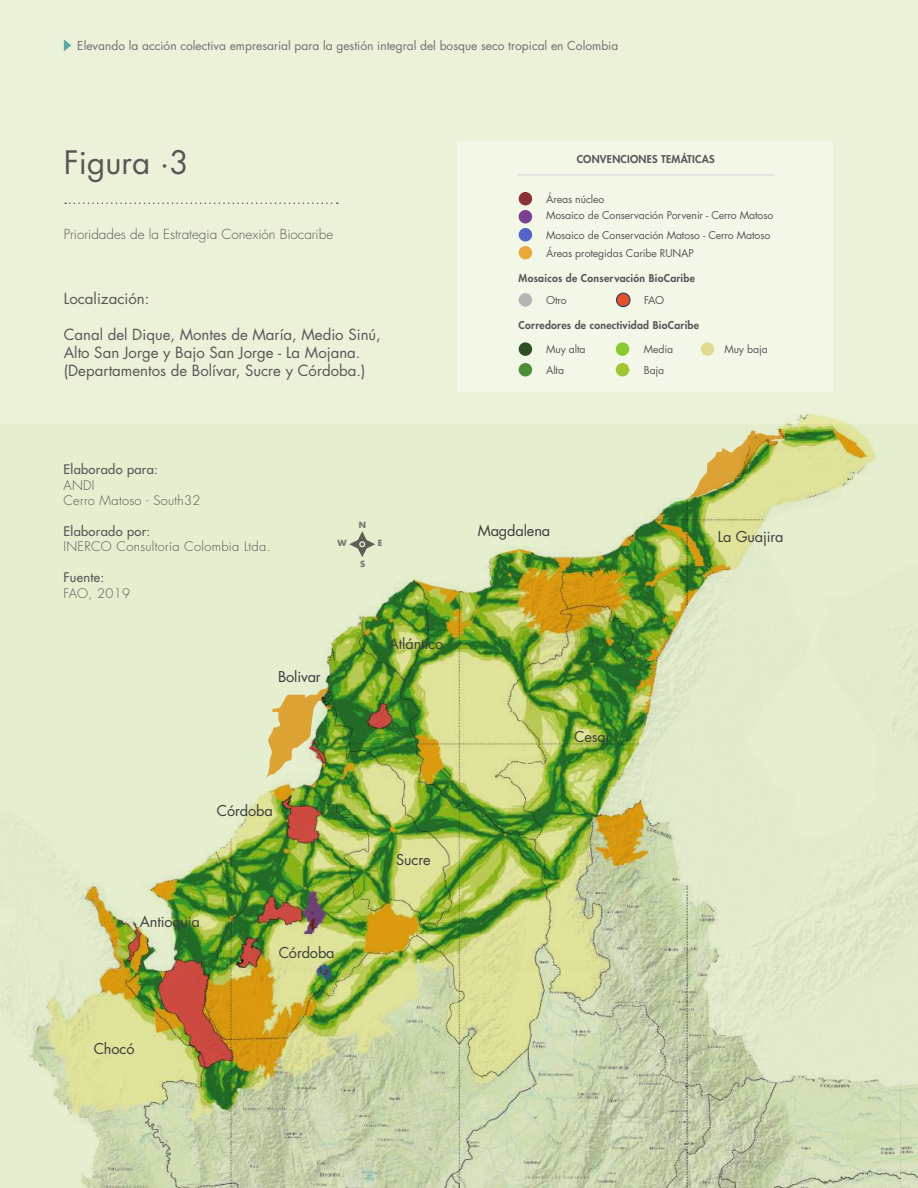
<style>
.page{position:relative;width:918px;height:1188px;background:#ebf2d9}
.page>*{position:absolute;margin:0;border:0;box-sizing:border-box;transform-origin:0 0}
.t1{font:31.5px "Futura Std";color:#575756}
.t2{font:15px/18px "Futura Std";color:#575756}
.t3{font:14.55px "Futura Std";letter-spacing:-.01em;color:#3c3c3b}
.t4{font:300 13.5px "Futura Std";color:#575756}
.t5{font:300 12.9px/15.5px "Futura Std";letter-spacing:.025em;color:#575756}
.t6{font:500 12.9px "Futura Std";letter-spacing:.025em;color:#575756}
.t7{font:12px "Futura Std";color:#706f6f}
.t8{font:10.5px/20.5px "Futura Std";letter-spacing:-.01em;color:#575756}
.t9{font:800 10.5px "Futura Std";letter-spacing:.025em;color:#575756}
.t10{font:700 8.25px "Futura Std";color:#575756}
</style>
<div class="page">
<svg style="left:65px;top:202px;width:273px;height:2px"></svg>
<img style="left:9px;top:414px;width:891px;height:774px">
<img style="left:265px;top:686px;width:64px;height:93px">
<img style="left:688px;top:430px;width:96px;height:68px">
<img style="left:900px;top:1070px;width:18px;height:118px">
<svg style="left:64px;top:40px;width:7px;height:11px"></svg>
<div style="left:457px;top:141px;width:376px;height:251px;background:#f2f7e8"></div>
<hr style="left:517px;top:175px;width:257px;height:1px;background:#d4d4d4">
<div style="left:519px;top:293px;width:13px;height:14px;background:#b6b5b5;border-radius:50%"></div>
<div style="left:617px;top:293px;width:13px;height:14px;background:#e5512b;border-radius:50%"></div>
<div style="left:616px;top:293px;width:15px;height:14px;border:1px solid #244061;border-radius:50%"></div>
<div style="left:519px;top:192px;width:13px;height:13px;background:#883236;border-radius:50%"></div>
<div style="left:519px;top:210px;width:13px;height:13px;background:#7a3f91;border-radius:50%"></div>
<div style="left:519px;top:228px;width:13px;height:13px;background:#5365c7;border-radius:50%"></div>
<div style="left:519px;top:246px;width:13px;height:13px;background:#e9a93a;border-radius:50%"></div>
<div style="left:519px;top:342px;width:13px;height:14px;background:#2d4f22;border-radius:50%"></div>
<div style="left:616px;top:363px;width:13px;height:14px;background:#a2c632;border-radius:50%"></div>
<div style="left:519px;top:363px;width:13px;height:14px;background:#4f8d38;border-radius:50%"></div>
<div style="left:701px;top:342px;width:13px;height:14px;background:#e1da92;border-radius:50%"></div>
<div style="left:616px;top:342px;width:13px;height:14px;background:#8ac930;border-radius:50%"></div>
<p class="t7" style="left:77px;top:38px;width:543px">Elevando la acción colectiva empresarial para la gestión integral del bosque seco tropical en Colombia</p>
<h1 class="t1" style="left:64px;top:143px;width:127px">Figura ·3</h1>
<p class="t4" style="left:64px;top:226px;width:271px">Prioridades de la Estrategia Conexión Biocaribe</p>
<h2 class="t2" style="left:64px;top:290px;width:87px">Localización:</h2>
<h2 class="t2" style="left:64px;top:326px;width:319px">Canal del Dique, Montes de María, Medio Sinú,<br>Alto San Jorge y Bajo San Jorge - La Mojana. (Departamentos de Bolívar, Sucre y Córdoba.)</h2>
<p class="t6" style="left:63px;top:461px;width:96px">Elaborado para:</p>
<p class="t5" style="left:63px;top:477px;width:138px">ANDI<br>Cerro Matoso - South32</p>
<p class="t6" style="left:63px;top:523px;width:88px">Elaborado por:</p>
<p class="t5" style="left:63px;top:539px;width:209px">INERCO Consultoría Colombia Ltda.</p>
<p class="t6" style="left:63px;top:569px;width:42px">Fuente:</p>
<p class="t5" style="left:63px;top:586px;width:68px">FAO, 2019</p>
<h3 class="t3" style="left:278px;top:667px;width:44px">Bolivar</h3>
<p class="t10" style="left:359px;top:519px;width:9px">N</p>
<p class="t10" style="left:360px;top:558px;width:7px">S</p>
<p class="t10" style="left:338px;top:538px;width:11px">W</p>
<p class="t10" style="left:378px;top:538px;width:6px">E</p>
<h3 class="t3" style="left:389px;top:634px;width:56px">Atlántico</h3>
<h3 class="t3" style="left:217px;top:801px;width:57px">Córdoba</h3>
<h3 class="t3" style="left:140px;top:912px;width:62px">Antioquia</h3>
<h3 class="t3" style="left:396px;top:851px;width:36px">Sucre</h3>
<h3 class="t3" style="left:94px;top:1039px;width:42px">Chocó</h3>
<h3 class="t3" style="left:279px;top:943px;width:57px">Córdoba</h3>
<p class="t9" style="left:577px;top:152px;width:139px">CONVENCIONES TEMÁTICAS</p>
<p class="t8" style="left:546px;top:189px;width:60px">Áreas núcleo</p>
<p class="t8" style="left:546px;top:205px;width:229px">Mosaico de Conservación Porvenir - Cerro Matoso<br>Mosaico de Conservación Matoso - Cerro Matoso</p>
<p class="t8" style="left:546px;top:243px;width:149px">Áreas protegidas Caribe RUNAP</p>
<p class="t9" style="left:519px;top:271px;width:178px">Mosaicos de Conservación BioCaribe</p>
<p class="t9" style="left:519px;top:318px;width:182px">Corredores de conectividad BioCaribe</p>
<p class="t8" style="left:546px;top:290px;width:22px">Otro</p>
<p class="t8" style="left:644px;top:290px;width:22px">FAO</p>
<p class="t8" style="left:546px;top:339px;width:41px">Muy alta</p>
<p class="t8" style="left:644px;top:339px;width:31px">Media</p>
<p class="t8" style="left:546px;top:360px;width:19px">Alta</p>
<p class="t8" style="left:644px;top:360px;width:22px">Baja</p>
<p class="t8" style="left:724px;top:339px;width:45px">Muy baja</p>
<h3 class="t3" style="left:478px;top:521px;width:74px">Magdalena</h3>
<h3 class="t3" style="left:718px;top:527px;width:67px">La Guajira</h3>
<h3 class="t3" style="left:574px;top:727px;width:38px">Cesar</h3>
</div>
